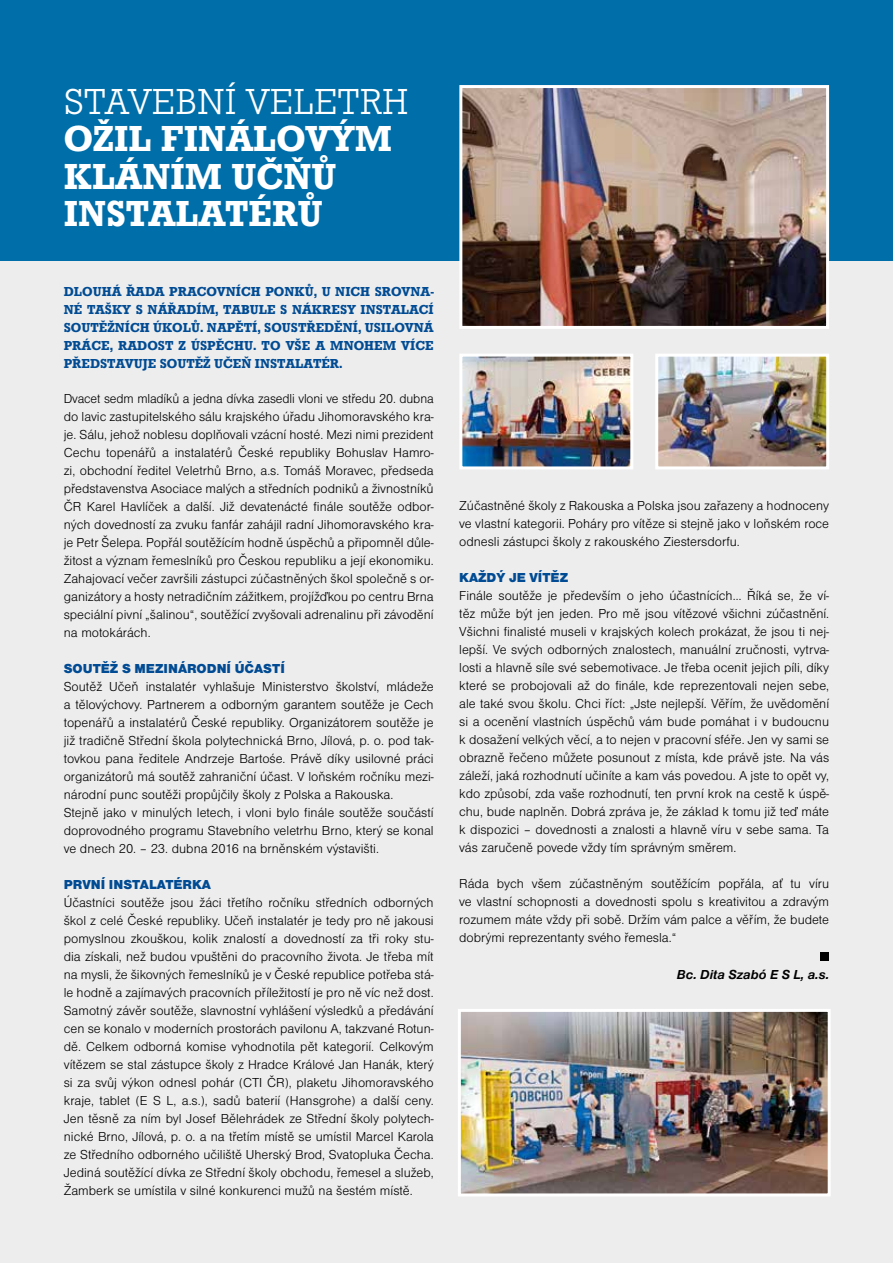
<style>
.page{position:relative;width:893px;height:1263px;background:#ededed}
.page>*{position:absolute;margin:0;border:0;box-sizing:border-box;transform-origin:0 0}
.t1{font:500 37.5px/37.5px "Roctus TCE";color:#fff}
.t2{font:300 37.5px "Roctus TCE";color:#fff}
.t3{font:300 13.5px/18px "Nimbus Sans DCE";color:#000;text-align:justify}
.t4{font:500 13.5px/18px "Roctus TCE";color:#004b93;text-align:justify}
.t5{font:900 13.5px "Nimbus Sans DCE";color:#004b93}
.t6{font:italic 700 13.5px "Nimbus Sans DCE";color:#000}
</style>
<div class="page">
<div style="left:0;top:0;width:893px;height:260px;background:#006ea8"></div>
<div style="left:821px;top:952px;width:8px;height:9px;background:#000"></div>
<img style="left:463px;top:89px;width:362px;height:236px">
<div style="left:459px;top:85px;width:370px;height:244px;border:3px solid #fff"></div>
<img style="left:462px;top:1013px;width:365px;height:179px">
<div style="left:458px;top:1009px;width:373px;height:187px;border:3px solid #fff"></div>
<img style="left:463px;top:358px;width:166px;height:107px">
<div style="left:459px;top:354px;width:174px;height:115px;border:3px solid #fff"></div>
<img style="left:659px;top:358px;width:166px;height:107px">
<div style="left:655px;top:354px;width:174px;height:115px;border:3px solid #fff"></div>
<h1 class="t2" style="left:64px;top:81px;width:346px">STAVEBNÍ VELETRH</h1>
<h1 class="t1" style="left:64px;top:120px;width:330px">OŽIL FINÁLOVÝM<br>KLÁNÍM UČŇŮ<br>INSTALATÉRŮ</h1>
<p class="t4" style="left:64px;top:283px;width:371px">DLOUHÁ ŘADA PRACOVNÍCH PONKŮ, U NICH SROVNA-NÉ TAŠKY S NÁŘADÍM, TABULE S NÁKRESY INSTALACÍ SOUTĚŽNÍCH ÚKOLŮ. NAPĚTÍ, SOUSTŘEDĚNÍ, USILOVNÁ PRÁCE, RADOST Z ÚSPĚCHU. TO VŠE A MNOHEM VÍCE PŘEDSTAVUJE SOUTĚŽ UČEŇ INSTALATÉR.</p>
<p class="t3" style="left:64px;top:389px;width:371px">Dvacet sedm mladíků a jedna dívka zasedli vloni ve středu 20. dubna do lavic zastupitelského sálu krajského úřadu Jihomoravského kra&shy;je. Sálu, jehož noblesu doplňovali vzácní hosté. Mezi nimi prezident Cechu topenářů a instalatérů České republiky Bohuslav Hamro&shy;zi, obchodní ředitel Veletrhů Brno, a.s. Tomáš Moravec, předseda představenstva Asociace malých a středních podniků a živnostníků ČR Karel Havlíček a další. Již devatenácté finále soutěže odbor&shy;ných dovedností za zvuku fanfár zahájil radní Jihomoravského kra&shy;je Petr Šelepa. Popřál soutěžícím hodně úspěchů a připomněl důle&shy;žitost a význam řemeslníků pro Českou republiku a její ekonomiku.<br>Zahajovací večer završili zástupci zúčastněných škol společně s or&shy;ganizátory a hosty netradičním zážitkem, projížďkou po centru Brna speciální pivní „šalinou“, soutěžící zvyšovali adrenalinu při závodění na motokárách.</p>
<p class="t5" style="left:64px;top:660px;width:223px">SOUTĚŽ S MEZINÁRODNÍ ÚČASTÍ</p>
<p class="t3" style="left:64px;top:677px;width:371px;text-align:left">Soutěž Učeň instalatér vyhlašuje Ministerstvo školství, mládeže a tělovýchovy. Partnerem a odborným garantem soutěže je Cech topenářů a instalatérů České republiky. Organizátorem soutěže je již tradičně Střední škola polytechnická Brno, Jílová, p. o. pod tak&shy;tovkou pana ředitele Andrzeje Bartośe. Právě díky usilovné práci organizátorů má soutěž zahraniční účast. V loňském ročníku mezi&shy;národní punc soutěži propůjčily školy z Polska a Rakouska.<br>Stejně jako v minulých letech, i vloni bylo finále soutěže součástí doprovodného programu Stavebního veletrhu Brno, který se konal ve dnech 20. – 23. dubna 2016 na brněnském výstavišti.</p>
<p class="t5" style="left:64px;top:876px;width:149px">PRVNÍ INSTALATÉRKA</p>
<p class="t3" style="left:64px;top:893px;width:371px">Účastníci soutěže jsou žáci třetího ročníku středních odborných škol z celé České republiky. Učeň instalatér je tedy pro ně jakousi pomyslnou zkouškou, kolik znalostí a dovedností za tři roky stu&shy;dia získali, než budou vpuštěni do pracovního života. Je třeba mít na mysli, že šikovných řemeslníků je v České republice potřeba stá&shy;le hodně a zajímavých pracovních příležitostí je pro ně víc než dost.<br>Samotný závěr soutěže, slavnostní vyhlášení výsledků a předávání cen se konalo v moderních prostorách pavilonu A, takzvané Rotun&shy;dě. Celkem odborná komise vyhodnotila pět kategorií. Celkovým vítězem se stal zástupce školy z Hradce Králové Jan Hanák, který si za svůj výkon odnesl pohár (CTI ČR), plaketu Jihomoravského kraje, tablet (E S L, a.s.), sadů baterií (Hansgrohe) a další ceny.<br>Jen těsně za ním byl Josef Bělehrádek ze Střední školy polytech&shy;nické Brno, Jílová, p. o. a na třetím místě se umístil Marcel Karola ze Středního odborného učiliště Uherský Brod, Svatopluka Čecha.<br>Jediná soutěžící dívka ze Střední školy obchodu, řemesel a služeb, Žamberk se umístila v silné konkurenci mužů na šestém místě.</p>
<p class="t3" style="left:459px;top:497px;width:371px">Zúčastněné školy z Rakouska a Polska jsou zařazeny a hodnoceny ve vlastní kategorii. Poháry pro vítěze si stejně jako v loňském roce odnesli zástupci školy z rakouského Ziestersdorfu.</p>
<p class="t5" style="left:459px;top:570px;width:110px">KAŽDÝ JE VÍTĚZ</p>
<p class="t3" style="left:459px;top:587px;width:371px">Finále soutěže je především o jeho účastnících… Říká se, že ví&shy;těz může být jen jeden. Pro mě jsou vítězové všichni zúčastnění.<br>Všichni finalisté museli v krajských kolech prokázat, že jsou ti nej&shy;lepší. Ve svých odborných znalostech, manuální zručnosti, vytrva&shy;losti a hlavně síle své sebemotivace. Je třeba ocenit jejich píli, díky které se probojovali až do finále, kde reprezentovali nejen sebe, ale také svou školu. Chci říct: „Jste nejlepší. Věřím, že uvědomění si a ocenění vlastních úspěchů vám bude pomáhat i v budoucnu k dosažení velkých věcí, a to nejen v pracovní sféře. Jen vy sami se obrazně řečeno můžete posunout z místa, kde právě jste. Na vás záleží, jaká rozhodnutí učiníte a kam vás povedou. A jste to opět vy, kdo způsobí, zda vaše rozhodnutí, ten první krok na cestě k úspě&shy;chu, bude naplněn. Dobrá zpráva je, že základ k tomu již teď máte k dispozici – dovednosti a znalosti a hlavně víru v sebe sama. Ta vás zaručeně povede vždy tím správným směrem.</p>
<p class="t3" style="left:459px;top:875px;width:371px">Ráda bych všem zúčastněným soutěžícím popřála, ať tu víru ve vlastní schopnosti a dovednosti spolu s kreativitou a zdravým rozumem máte vždy při sobě. Držím vám palce a věřím, že budete dobrými reprezentanty svého řemesla.“</p>
<p class="t6" style="left:677px;top:966px;width:154px">Bc. Dita Szabó E S L, a.s.</p>
</div>
